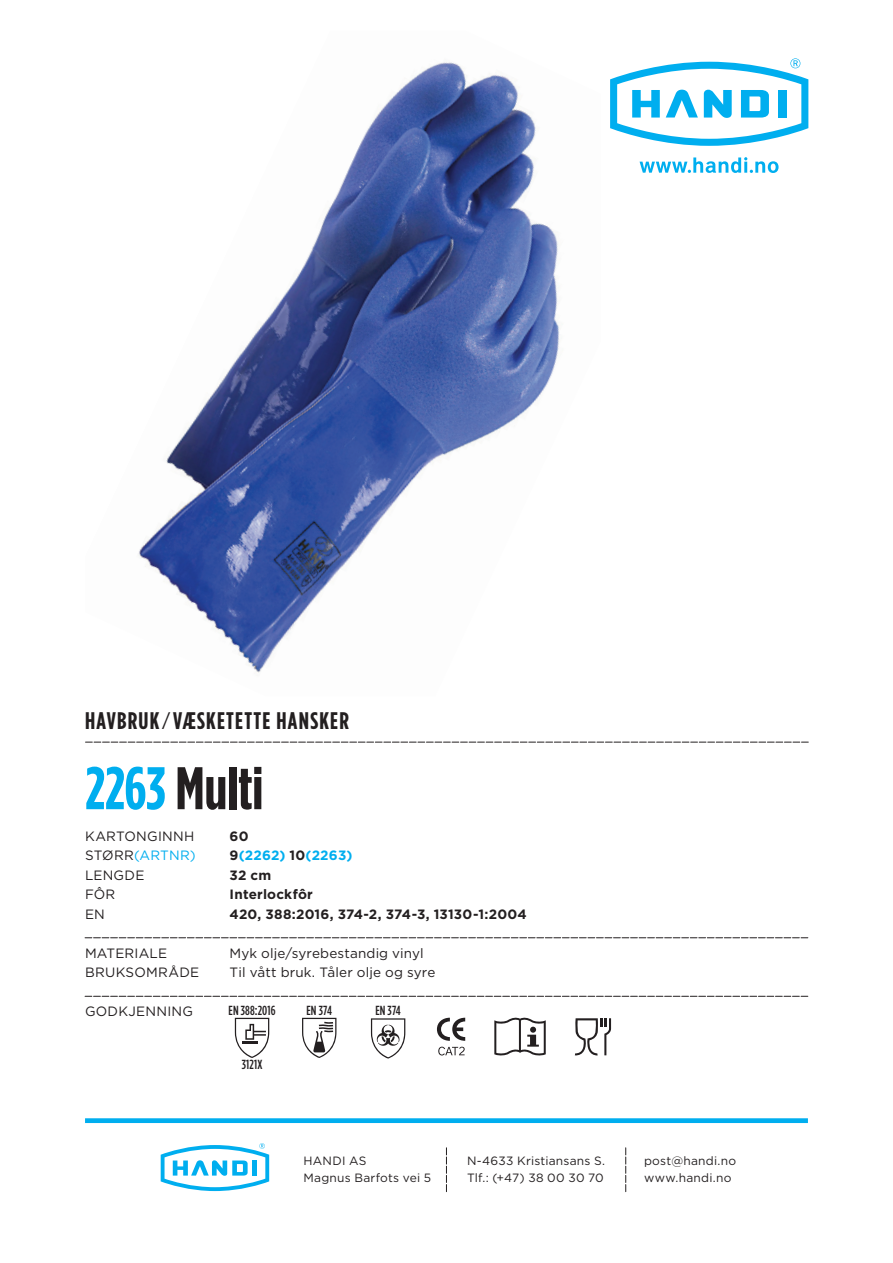
<style>
.page{position:relative;width:893px;height:1263px;background:#fff}
.page>*{position:absolute;margin:0;border:0;box-sizing:border-box;transform-origin:0 0}
.t1{font:700 60px "Gotham Condensed";letter-spacing:-.005em;color:#231f20}
.t2{font:700 24px "Gotham Condensed";letter-spacing:.05em;color:#231f20}
.t3{font:13.5px "Gotham";letter-spacing:.01em;color:#231f20}
.t4{font:700 13.5px "Gotham";letter-spacing:.015em;color:#231f20}
.t5{font:700 13.5px "Gotham";letter-spacing:.015em;color:#00aeef}
.t6{font:13.5px "Gotham";letter-spacing:.015em;color:#00aeef}
.t7{font:500 13.2px "Gotham Condensed";letter-spacing:.01em;color:#231f20}
.t8{font:12px "Gotham";letter-spacing:.02em;color:#231f20}
.s1{color:#00aeef}
.s2{color:#231f20}
</style>
<div class="page">
<img style="left:138px;top:62px;width:422px;height:611px">
<svg style="left:85px;top:937px;width:723px;height:1px"></svg>
<svg style="left:85px;top:996px;width:723px;height:1px"></svg>
<div style="left:85px;top:1118px;width:723px;height:5px;background:#00aeef"></div>
<svg style="left:86px;top:742px;width:722px;height:1px"></svg>
<svg style="left:161px;top:1143px;width:108px;height:48px"></svg>
<svg style="left:446px;top:1148px;width:1px;height:44px"></svg>
<svg style="left:625px;top:1148px;width:1px;height:44px"></svg>
<svg style="left:610px;top:58px;width:198px;height:88px"></svg>
<svg style="left:640px;top:157px;width:138px;height:16px"></svg>
<svg style="left:302px;top:1018px;width:34px;height:40px"></svg>
<svg style="left:235px;top:1018px;width:34px;height:40px"></svg>
<svg style="left:371px;top:1018px;width:34px;height:40px"></svg>
<svg style="left:575px;top:1018px;width:36px;height:38px"></svg>
<svg style="left:437px;top:1018px;width:28px;height:23px"></svg>
<svg style="left:438px;top:1047px;width:27px;height:8px"></svg>
<svg style="left:494px;top:1017px;width:52px;height:39px"></svg>
<p class="t2" style="left:85px;top:707px;width:265px">HAVBRUK ⁄ VÆSKETETTE HANSKER</p>
<p class="t1" style="left:85px;top:753px;width:180px"><span class="s1">2263</span> Multi</p>
<p class="t3" style="left:85px;top:828px;width:111px">KARTONGINNH</p>
<p class="t4" style="left:230px;top:828px;width:20px">60</p>
<p class="t6" style="left:85px;top:848px;width:112px"><span class="s2">STØRR</span>(ARTNR)</p>
<p class="t5" style="left:230px;top:847px;width:124px"><span class="s2">9</span>(2262) <span class="s2">10</span>(2263)</p>
<p class="t3" style="left:85px;top:867px;width:61px">LENGDE</p>
<p class="t4" style="left:230px;top:867px;width:43px">32 cm</p>
<p class="t3" style="left:85px;top:887px;width:32px">FÔR</p>
<p class="t4" style="left:230px;top:886px;width:85px">Interlockfôr</p>
<p class="t3" style="left:85px;top:906px;width:21px">EN</p>
<p class="t4" style="left:230px;top:906px;width:299px">420, 388:2016, 374-2, 374-3, 13130-1:2004</p>
<p class="t3" style="left:85px;top:945px;width:84px">MATERIALE</p>
<p class="t3" style="left:230px;top:945px;width:195px">Myk olje/syrebestandig vinyl</p>
<p class="t3" style="left:85px;top:965px;width:116px">BRUKSOMRÅDE</p>
<p class="t3" style="left:230px;top:965px;width:207px">Til vått bruk. Tåler olje og syre</p>
<p class="t3" style="left:85px;top:1004px;width:110px">GODKJENNING</p>
<p class="t7" style="left:229px;top:1003px;width:48px">EN 388:2016</p>
<p class="t7" style="left:306px;top:1003px;width:27px">EN 374</p>
<p class="t7" style="left:375px;top:1003px;width:27px">EN 374</p>
<p class="t7" style="left:242px;top:1057px;width:22px">3121X</p>
<p class="t8" style="left:304px;top:1154px;width:65px">HANDI AS</p>
<p class="t8" style="left:467px;top:1154px;width:140px">N-4633 Kristiansans S.</p>
<p class="t8" style="left:644px;top:1154px;width:93px">post@handi.no</p>
<p class="t8" style="left:304px;top:1171px;width:129px">Magnus Barfots vei 5</p>
<p class="t8" style="left:467px;top:1171px;width:138px">Tlf.: (+47) 38 00 30 70</p>
<p class="t8" style="left:644px;top:1171px;width:89px">www.handi.no</p>
</div>
